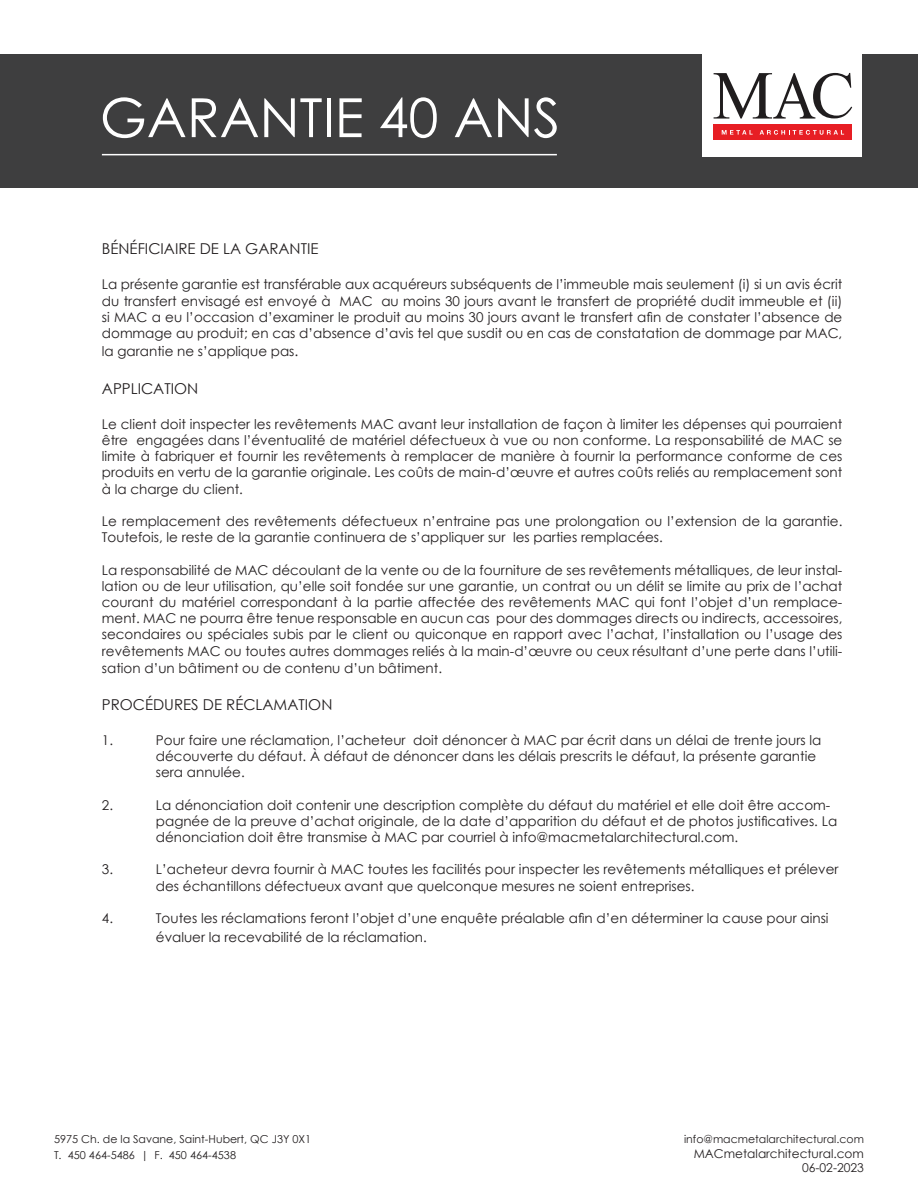
<style>
.page{position:relative;width:918px;height:1188px;background:#fff}
.page>*{position:absolute;margin:0;border:0;box-sizing:border-box;transform-origin:0 0}
.t1{font:54px "Century Gothic";color:#fff}
.t2{font:15px "Century Gothic";color:#231f20}
.t3{font:13.5px/16.2px "Century Gothic";color:#231f20}
.t4{font:12.15px/14.5px "Century Gothic";color:#231f20;text-align:right}
.t5{font:10.95px/15.8px "Century Gothic";color:#231f20}
.s1{font-size:14.25px}
</style>
<div class="page">
<div style="left:0;top:54px;width:918px;height:134px;background:#3e3e3f"></div>
<hr style="left:102px;top:154px;width:455px;height:1px;background:#fff">
<div style="left:702px;top:0;width:160px;height:156px;background:#fff"></div>
<svg style="left:714px;top:73px;width:138px;height:46px"></svg>
<div style="left:714px;top:125px;width:138px;height:15px;background:#e71e24"></div>
<svg style="left:722px;top:130px;width:31px;height:5px"></svg>
<svg style="left:760px;top:130px;width:84px;height:5px"></svg>
<h1 class="t1" style="left:100px;top:95px;width:462px">GARANTIE 40 ANS</h1>
<p class="t2" style="left:102px;top:243px;width:218px">BÉNÉFICIAIRE DE LA GARANTIE</p>
<p class="t3" style="left:102px;top:277px;width:742px;text-align:justify">La présente garantie est transférable aux acquéreurs subséquents de l’immeuble mais seulement (i) si un avis écrit du transfert envisagé est envoyé à MAC au moins 30 jours avant le transfert de propriété dudit immeuble et (ii) si MAC a eu l’occasion d’examiner le produit au moins 30 jours avant le transfert afin de constater l’absence de dommage au produit; en cas d’absence d’avis tel que susdit ou en cas de constatation de dommage par MAC,</p>
<p class="t3" style="left:102px;top:344px;width:198px">la garantie ne s’applique pas<span class="s1">.</span></p>
<p class="t2" style="left:102px;top:382px;width:98px">APPLICATION</p>
<p class="t3" style="left:102px;top:417px;width:742px;text-align:justify">Le client doit inspecter les revêtements MAC avant leur installation de façon à limiter les dépenses qui pourraient être engagées dans l’éventualité de matériel défectueux à vue ou non conforme. La responsabilité de MAC se limite à fabriquer et fournir les revêtements à remplacer de manière à fournir la performance conforme de ces produits en vertu de la garantie originale. Les coûts de main-d’œuvre et autres coûts reliés au remplacement sont à la charge du client.</p>
<p class="t3" style="left:102px;top:514px;width:742px">Le remplacement des revêtements défectueux n’entraine pas une prolongation ou l’extension de la garantie.<br>Toutefois, le reste de la garantie continuera de s’appliquer sur les parties remplacées.</p>
<p class="t3" style="left:102px;top:563px;width:742px;text-align:justify">La responsabilité de MAC découlant de la vente ou de la fourniture de ses revêtements métalliques, de leur instal&shy;lation ou de leur utilisation, qu’elle soit fondée sur une garantie, un contrat ou un délit se limite au prix de l’achat courant du matériel correspondant à la partie affectée des revêtements MAC qui font l’objet d’un remplace&shy;ment. MAC ne pourra être tenue responsable en aucun cas pour des dommages directs ou indirects, accessoires, secondaires ou spéciales subis par le client ou quiconque en rapport avec l’achat, l’installation ou l’usage des revêtements MAC ou toutes autres dommages reliés à la main-d’œuvre ou ceux résultant d’une perte dans l’utili&shy;sation d’un bâtiment ou de contenu d’un bâtiment.</p>
<p class="t2" style="left:102px;top:698px;width:232px">PROCÉDURES DE RÉCLAMATION</p>
<p class="t3" style="left:102px;top:733px;width:13px">1.</p>
<p class="t3" style="left:156px;top:733px;width:667px">Pour faire une réclamation, l’acheteur doit dénoncer à MAC par écrit dans un délai de trente jours la découverte du défaut. À défaut de dénoncer dans les délais prescrits le défaut, la présente garantie sera annulée.</p>
<p class="t3" style="left:102px;top:798px;width:13px">2.</p>
<p class="t3" style="left:156px;top:798px;width:683px">La dénonciation doit contenir une description complète du défaut du matériel et elle doit être accom&shy;pagnée de la preuve d’achat originale, de la date d’apparition du défaut et de photos justificatives. La dénonciation doit être transmise à MAC par courriel à info@macmetalarchitectural.com.</p>
<p class="t3" style="left:102px;top:862px;width:13px">3.</p>
<p class="t3" style="left:156px;top:862px;width:684px">L’acheteur devra fournir à MAC toutes les facilités pour inspecter les revêtements métalliques et prélever des échantillons défectueux avant que quelconque mesures ne soient entreprises.</p>
<p class="t3" style="left:102px;top:910px;width:13px">4.</p>
<p class="t3" style="left:156px;top:908px;width:674px;line-height:18.9px">Toutes les réclamations feront l’objet d’une enquête préalable afin d’en déterminer la cause pour ainsi évaluer la recevabilité de la réclamation.</p>
<p class="t5" style="left:54px;top:1132px;width:259px">5975 Ch. de la Savane, Saint-Hubert, QC J3Y 0X1<br>T. 450 464-5486 | F. 450 464-4538</p>
<p class="t5" style="left:684px;top:1132px;width:181px">info@macmetalarchitectural.com</p>
<p class="t4" style="left:694px;top:1147px;width:172px">MACmetalarchitectural.com<br>06-02-2023</p>
</div>
